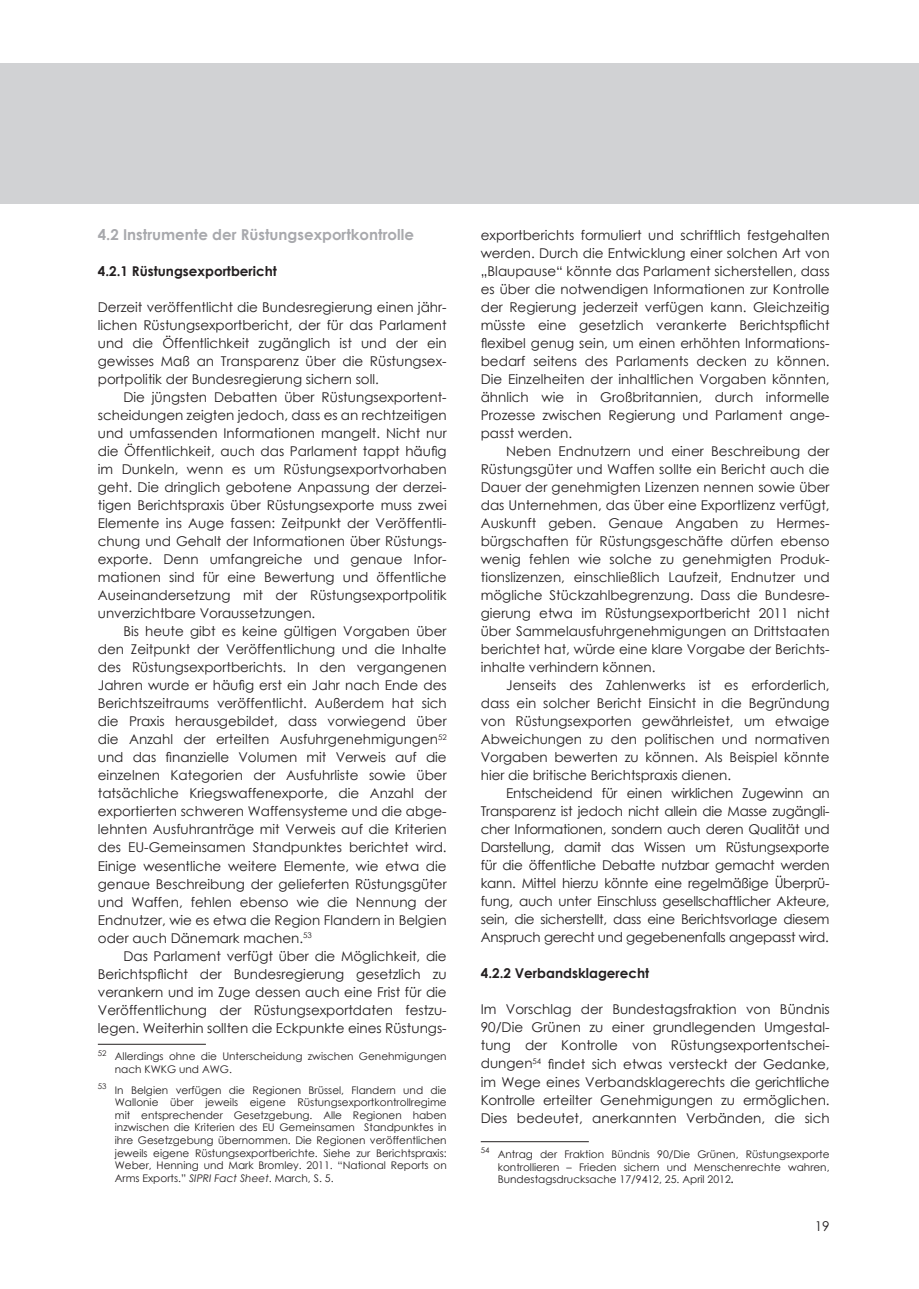
<style>
.page{position:relative;width:919px;height:1289px;background:#fff}
.page>*{position:absolute;margin:0;border:0;box-sizing:border-box;transform-origin:0 0}
.t1{font:700 15px "Century Gothic";color:#a8a9ad}
.t2{font:13.5px/18px "Century Gothic";color:#231f20;text-align:justify}
.t3{font:700 13.5px "Century Gothic";color:#231f20}
.t4{font:10.5px/12.6px "Century Gothic";color:#231f20;text-align:justify}
.s1{font-style:italic}
.s2{font-weight:700}
</style>
<div class="page">
<div style="left:0;top:63px;width:918px;height:140px;background:#d1d2d4"></div>
<hr style="left:98px;top:1043px;width:108px;height:1px;background:#231f20">
<hr style="left:480px;top:1141px;width:108px;height:1px;background:#231f20">
<p class="t1" style="left:98px;top:223px;width:317px">4.2 Instrumente der Rüstungsexportkontrolle</p>
<p class="t3" style="left:98px;top:261px;width:181px">4.2.1 Rüstungsexportbericht</p>
<p class="t2" style="left:98px;top:298px;width:350px">Derzeit veröffentlicht die Bundesregierung einen jähr&shy;lichen Rüstungsexportbericht, der für das Parlament und die Öffentlichkeit zugänglich ist und der ein gewisses Maß an Transparenz über die Rüstungsex&shy;portpolitik der Bundesregierung sichern soll.</p>
<p class="t2" style="left:98px;top:388px;width:350px;text-indent:26px">Die jüngsten Debatten über Rüstungsexportent&shy;scheidungen zeigten jedoch, dass es an rechtzeitigen und umfassenden Informationen mangelt. Nicht nur die Öffentlichkeit, auch das Parlament tappt häufig im Dunkeln, wenn es um Rüstungsexportvorhaben geht. Die dringlich gebotene Anpassung der derzei&shy;tigen Berichtspraxis über Rüstungsexporte muss zwei Elemente ins Auge fassen: Zeitpunkt der Veröffentli&shy;chung und Gehalt der Informationen über Rüstungs&shy;exporte. Denn umfangreiche und genaue Infor&shy;mationen sind für eine Bewertung und öffentliche Auseinandersetzung mit der Rüstungsexportpolitik unverzichtbare Voraussetzungen.</p>
<p class="t2" style="left:98px;top:622px;width:350px;text-indent:26px">Bis heute gibt es keine gültigen Vorgaben über den Zeitpunkt der Veröffentlichung und die Inhalte des Rüstungsexportberichts. In den vergangenen Jahren wurde er häufig erst ein Jahr nach Ende des Berichtszeitraums veröffentlicht. Außerdem hat sich die Praxis herausgebildet, dass vorwiegend über die Anzahl der erteilten Ausfuhrgenehmigungen<sup>52 </sup>und das finanzielle Volumen mit Verweis auf die einzelnen Kategorien der Ausfuhrliste sowie über tatsächliche Kriegswaffenexporte, die Anzahl der exportierten schweren Waffensysteme und die abge&shy;lehnten Ausfuhranträge mit Verweis auf die Kriterien des EU-Gemeinsamen Standpunktes berichtet wird.<br>Einige wesentliche weitere Elemente, wie etwa die genaue Beschreibung der gelieferten Rüstungsgüter und Waffen, fehlen ebenso wie die Nennung der Endnutzer, wie es etwa die Region Flandern in Belgien oder auch Dänemark machen.<sup>53</sup></p>
<p class="t2" style="left:98px;top:946px;width:350px;text-indent:26px">Das Parlament verfügt über die Möglichkeit, die Berichtspflicht der Bundesregierung gesetzlich zu verankern und im Zuge dessen auch eine Frist für die Veröffentlichung der Rüstungsexportdaten festzu&shy;legen. Weiterhin sollten die Eckpunkte eines Rüstungs-</p>
<p class="t4" style="left:115px;top:1050px;width:333px;text-indent:-17px"><sup>52</sup> Allerdings ohne die Unterscheidung zwischen Genehmigungen nach KWKG und AWG.</p>
<p class="t4" style="left:115px;top:1083px;width:333px;text-indent:-17px"><sup>53</sup> In Belgien verfügen die Regionen Brüssel, Flandern und die Wallonie über jeweils eigene Rüstungsexportkontrollregime mit entsprechender Gesetzgebung. Alle Regionen haben inzwischen die Kriterien des EU Gemeinsamen Standpunktes in ihre Gesetzgebung übernommen. Die Regionen veröffentlichen jeweils eigene Rüstungsexportberichte. Siehe zur Berichtspraxis:<br>Weber, Henning und Mark Bromley. 2011. “National Reports on Arms Exports.” <span class="s1">SIPRI Fact Sheet</span>. March, S. 5.</p>
<p class="t2" style="left:480px;top:226px;width:350px">exportberichts formuliert und schriftlich festgehalten werden. Durch die Entwicklung einer solchen Art von „Blaupause“ könnte das Parlament sicherstellen, dass es über die notwendigen Informationen zur Kontrolle der Regierung jederzeit verfügen kann. Gleichzeitig müsste eine gesetzlich verankerte Berichtspflicht flexibel genug sein, um einen erhöhten Informations&shy;bedarf seitens des Parlaments decken zu können.<br>Die Einzelheiten der inhaltlichen Vorgaben könnten, ähnlich wie in Großbritannien, durch informelle Prozesse zwischen Regierung und Parlament ange&shy;passt werden.</p>
<p class="t2" style="left:480px;top:442px;width:350px;text-indent:26px">Neben Endnutzern und einer Beschreibung der Rüstungsgüter und Waffen sollte ein Bericht auch die Dauer der genehmigten Lizenzen nennen sowie über das Unternehmen, das über eine Exportlizenz verfügt, Auskunft geben. Genaue Angaben zu Hermes&shy;bürgschaften für Rüstungsgeschäfte dürfen ebenso wenig fehlen wie solche zu genehmigten Produk&shy;tionslizenzen, einschließlich Laufzeit, Endnutzer und mögliche Stückzahlbegrenzung. Dass die Bundesre&shy;gierung etwa im Rüstungsexportbericht 2011 nicht über Sammelausfuhrgenehmigungen an Drittstaaten berichtet hat, würde eine klare Vorgabe der Berichts&shy;inhalte verhindern können.</p>
<p class="t2" style="left:480px;top:676px;width:350px;text-indent:26px">Jenseits des Zahlenwerks ist es erforderlich, dass ein solcher Bericht Einsicht in die Begründung von Rüstungsexporten gewährleistet, um etwaige Abweichungen zu den politischen und normativen Vorgaben bewerten zu können. Als Beispiel könnte hier die britische Berichtspraxis dienen.</p>
<p class="t2" style="left:480px;top:784px;width:350px;text-indent:26px">Entscheidend für einen wirklichen Zugewinn an Transparenz ist jedoch nicht allein die Masse zugängli&shy;cher Informationen, sondern auch deren Qualität und Darstellung, damit das Wissen um Rüstungsexporte für die öffentliche Debatte nutzbar gemacht werden kann. Mittel hierzu könnte eine regelmäßige Überprü&shy;fung, auch unter Einschluss gesellschaftlicher Akteure, sein, die sicherstellt, dass eine Berichtsvorlage diesem Anspruch gerecht und gegebenenfalls angepasst wird.</p>
<p class="t3" style="left:480px;top:963px;width:170px">4.2.2 Verbandsklagerecht</p>
<p class="t2" style="left:480px;top:1000px;width:350px">Im Vorschlag der Bundestagsfraktion von Bündnis 90/Die Grünen zu einer grundlegenden Umgestal&shy;tung der Kontrolle von Rüstungsexportentschei&shy;dungen<sup>54</sup> findet sich etwas versteckt der Gedanke, im Wege eines Verbandsklagerechts die gerichtliche Kontrolle erteilter Genehmigungen zu ermöglichen.<br>Dies bedeutet, anerkannten Verbänden, die sich</p>
<p class="t4" style="left:497px;top:1147px;width:333px;text-indent:-17px"><sup>54</sup> Antrag der Fraktion Bündnis 90/Die Grünen, Rüstungsexporte kontrollieren – Frieden sichern und Menschenrechte wahren, Bundestagsdrucksache 17/9412, 25. April 2012<span class="s2">.</span></p>
<p class="t2" style="left:814px;top:1216px;width:16px">19</p>
</div>
